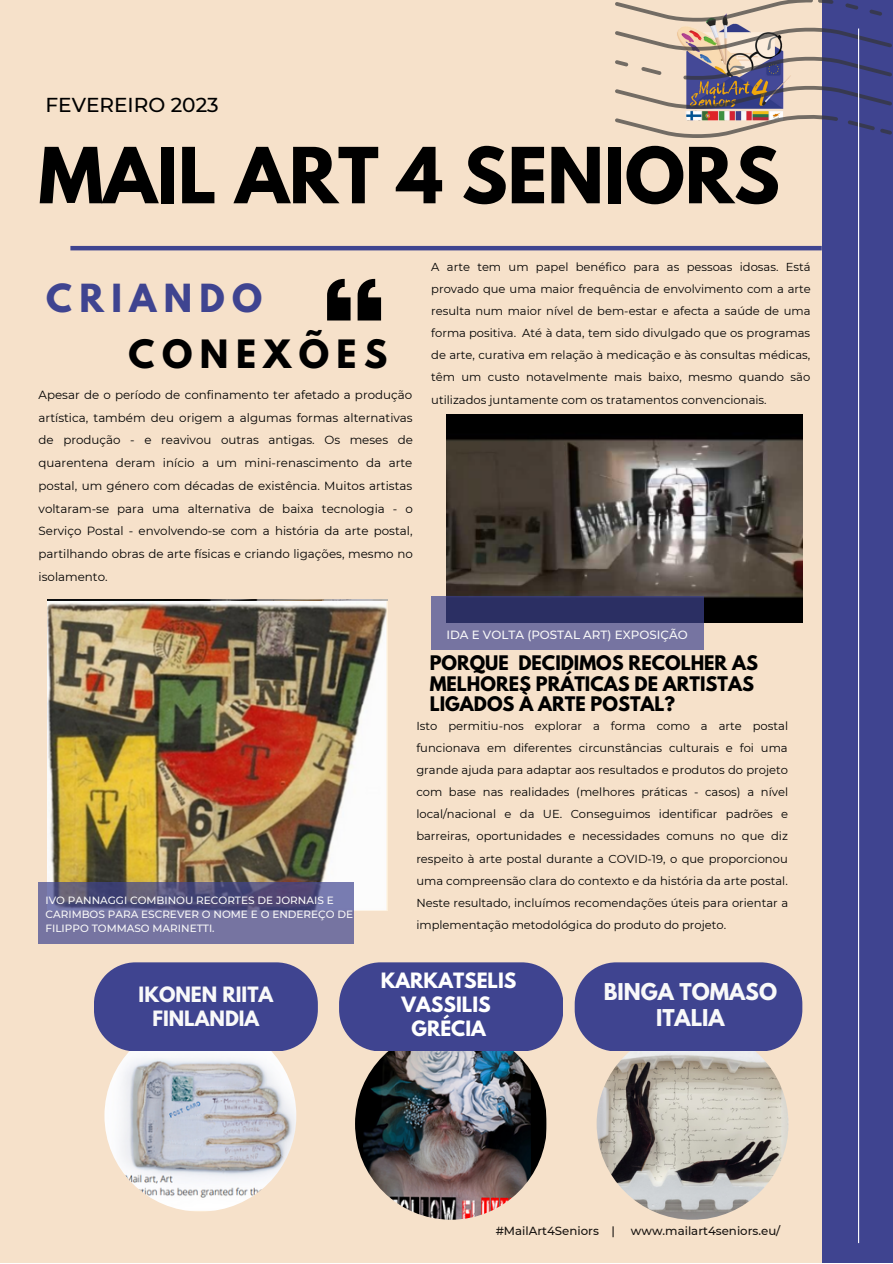
<style>
.page{position:relative;width:893px;height:1264px;background:#fff}
.page>*{position:absolute;margin:0;border:0;box-sizing:border-box;transform-origin:0 0}
.t1{font:700 68.4px "League Spartan";color:#000}
.t2{font:700 34.65px "League Spartan";letter-spacing:.215em;color:#000}
.t3{font:700 34.35px "League Spartan";letter-spacing:.215em;color:#3f4490}
.t4{font:700 20.55px "League Spartan";color:#f9f9f9}
.t5{font:500 20.1px "Montserrat";color:#000}
.t6{font:700 18.75px/23.5px "League Spartan";color:#fff;text-align:center}
.t7{font:700 18.75px/23.5px "League Spartan";color:#f9f9f9;text-align:center}
.t8{font:700 17.85px/20.2px "League Spartan";color:#000}
.t9{font:11.85px/22.6px "Montserrat";color:#000;text-align:justify}
.t10{font:500 11.85px "Montserrat";color:#f9f9f9}
.t11{font:500 11.7px "Montserrat";color:#171310}
.t12{font:11.55px/22px "Montserrat";color:#000;text-align:justify}
.t13{font:500 10.5px/14px "Montserrat";color:#f9f9f9}
</style>
<div class="page">
<div style="left:0;top:0;width:892px;height:1262px;background:#f6e1ca"></div>
<hr style="left:70px;top:246px;width:751px;height:4px;background:#3f4490">
<div style="left:821px;top:0;width:71px;height:1262px;background:#3f4490"></div>
<svg style="left:327px;top:279px;width:54px;height:41px"></svg>
<img style="left:104px;top:1019px;width:192px;height:192px;border-radius:50%">
<svg style="left:94px;top:962px;width:224px;height:89px;background:#4d5094"></svg>
<img style="left:355px;top:1027px;width:192px;height:192px;border-radius:50%">
<svg style="left:339px;top:962px;width:224px;height:89px;background:#4d5094"></svg>
<img style="left:596px;top:1027px;width:192px;height:192px;border-radius:50%">
<svg style="left:574px;top:962px;width:228px;height:89px;background:#4d5094"></svg>
<svg style="left:615px;top:0;width:277px;height:138px"></svg>
<hr style="left:857px;top:28px;width:2px;height:1214px;background:#fff">
<img style="left:47px;top:601px;width:340px;height:309px">
<svg style="left:38px;top:881px;width:316px;height:62px;background:#686691"></svg>
<img style="left:446px;top:414px;width:356px;height:208px">
<svg style="left:431px;top:596px;width:272px;height:53px;background:#525383"></svg>
<p class="t5" style="left:45px;top:93px;width:175px">FEVEREIRO 2023</p>
<p class="t1" style="left:39px;top:142px;width:742px">MAIL ART 4 SENIORS</p>
<p class="t3" style="left:46px;top:281px;width:217px">CRIANDO</p>
<p class="t2" style="left:128px;top:337px;width:260px">CONEXÕES</p>
<p class="t9" style="left:39px;top:383px;width:376px">Apesar de o período de confinamento ter afetado a produção artística, também deu origem a algumas formas alternativas de produção - e reavivou outras antigas. Os meses de quarentena deram início a um mini-renascimento da arte postal, um género com décadas de existência. Muitos artistas voltaram-se para uma alternativa de baixa tecnologia - o Serviço Postal - envolvendo-se com a história da arte postal, partilhando obras de arte físicas e criando ligações, mesmo no isolamento.</p>
<p class="t12" style="left:431px;top:256px;width:381px">A arte tem um papel benéfico para as pessoas idosas. Está provado que uma maior frequência de envolvimento com a arte resulta num maior nível de bem-estar e afecta a saúde de uma forma positiva. Até à data, tem sido divulgado que os programas de arte, curativa em relação à medicação e às consultas médicas, têm um custo notavelmente mais baixo, mesmo quando são utilizados juntamente com os tratamentos convencionais.</p>
<p class="t10" style="left:446px;top:627px;width:243px">IDA E VOLTA (POSTAL ART) EXPOSIÇÃO</p>
<p class="t13" style="left:45px;top:893px;width:309px">IVO PANNAGGI COMBINOU RECORTES DE JORNAIS E<br>CARIMBOS PARA ESCREVER O NOME E O ENDEREÇO DE<br>FILIPPO TOMMASO MARINETTI.</p>
<p class="t7" style="left:138px;top:985px;width:136px">IKONEN RIITA<br>FINLANDIA</p>
<p class="t8" style="left:429px;top:655px;width:330px">PORQUE DECIDIMOS RECOLHER AS<br>MELHORES PRÁTICAS DE ARTISTAS<br>LIGADOS À ARTE POSTAL?</p>
<p class="t12" style="left:416px;top:714px;width:373px">Isto permitiu-nos explorar a forma como a arte postal funcionava em diferentes circunstâncias culturais e foi uma grande ajuda para adaptar aos resultados e produtos do projeto com base nas realidades (melhores práticas - casos) a nível local/nacional e da UE. Conseguimos identificar padrões e barreiras, oportunidades e necessidades comuns no que diz respeito à arte postal durante a COVID-19, o que proporcionou uma compreensão clara do contexto e da história da arte postal.<br>Neste resultado, incluímos recomendações úteis para orientar a implementação metodológica do produto do projeto.</p>
<p class="t6" style="left:381px;top:971px;width:137px">KARKATSELIS<br>VASSILIS</p>
<p class="t6" style="left:411px;top:1018px;width:76px">GRÉCIA</p>
<p class="t4" style="left:603px;top:981px;width:175px">BINGA TOMASO</p>
<p class="t4" style="left:656px;top:1007px;width:70px">ITALIA</p>
<p class="t11" style="left:495px;top:1223px;width:121px">#MailArt4Seniors |</p>
<p class="t11" style="left:630px;top:1223px;width:151px">www.mailart4seniors.eu/</p>
</div>
